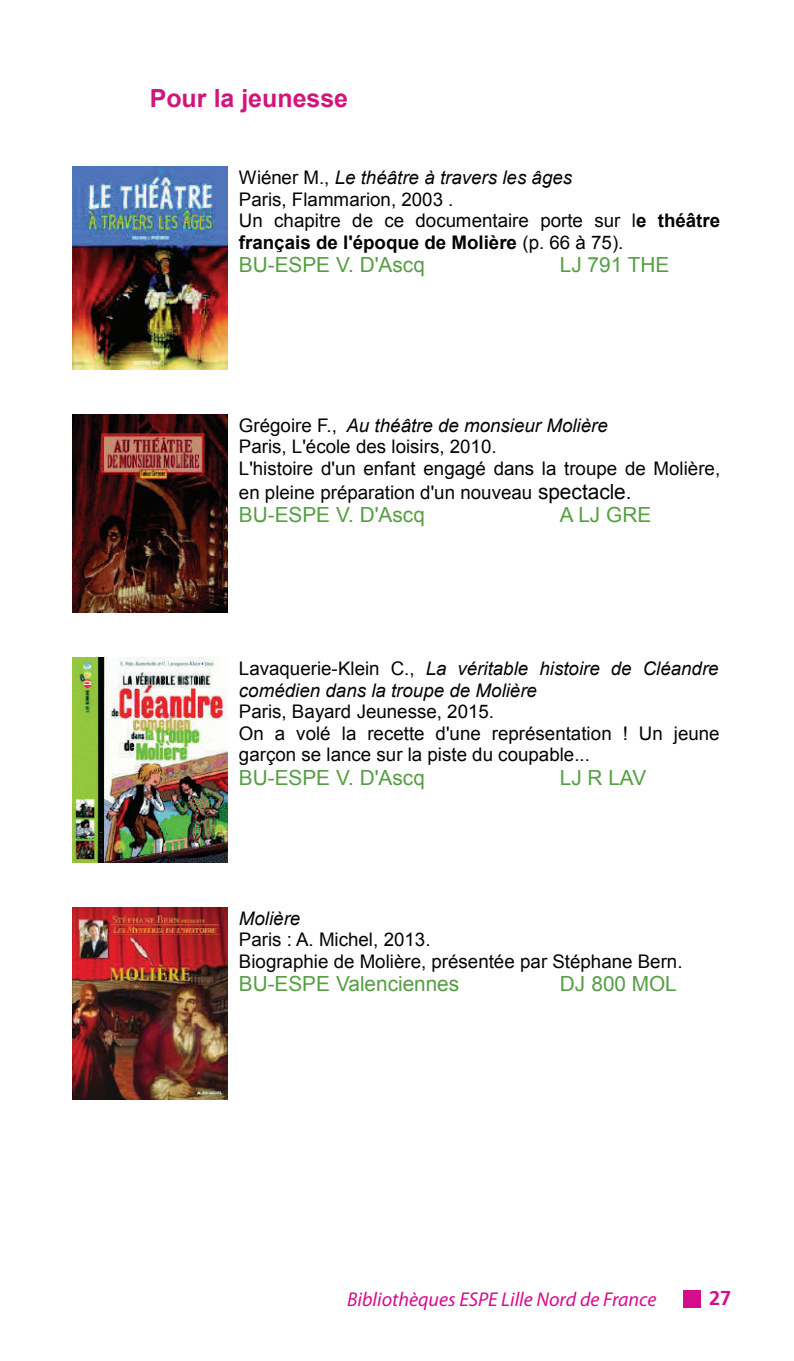
<style>
.page{position:relative;width:794px;height:1361px;background:#fff}
.page>*{position:absolute;margin:0;border:0;box-sizing:border-box;transform-origin:0 0}
.t1{font:700 25px "Arial";letter-spacing:-.005em;color:#d1157a}
.t2{font:20.8px "Arial";color:#559e43}
.t3{font:italic 20px "Myriad Pro";color:#d50d8c}
.t4{font:700 20px "Frutiger LT";color:#d50d8c}
.t5{font:18.8px/21.6px "Arial";color:#040503}
.t6{font:italic 18.8px/21.6px "Arial";color:#040503}
.s1{font-style:italic}
.s2{font-weight:700}
.s3{font-size:20.8px}
.s4{font-style:normal}
</style>
<div class="page">
<div style="left:683px;top:1290px;width:17px;height:17px;background:#d50d8c"></div>
<img style="left:73px;top:414px;width:154px;height:198px">
<img style="left:73px;top:657px;width:154px;height:205px">
<img style="left:73px;top:907px;width:154px;height:193px">
<img style="left:73px;top:167px;width:154px;height:202px">
<h1 class="t1" style="left:150px;top:89px;width:200px">Pour la jeunesse</h1>
<p class="t5" style="left:239px;top:167px;width:483px">Wiéner M., <span class="s1">Le théâtre à travers les âges<br></span>Paris, Flammarion, 2003 .<br>Un chapitre de ce documentaire porte sur l<span class="s2">e théâtre français de l'époque de Molière</span> (p. 66 à 75).</p>
<p class="t2" style="left:239px;top:254px;width:187px">BU-ESPE V. D'Ascq</p>
<p class="t2" style="left:560px;top:254px;width:111px">LJ 791 THE</p>
<p class="t5" style="left:239px;top:415px;width:483px">Grégoire F., <span class="s1">Au théâtre de monsieur Molière<br></span>Paris, L'école des loisirs, 2010.<br>L'histoire d'un enfant engagé dans la troupe de Molière,</p>
<p class="t5" style="left:239px;top:481px;width:394px">en pleine préparation d'un nouveau <span class="s3">spectacle.</span></p>
<p class="t2" style="left:239px;top:504px;width:187px">BU-ESPE V. D'Ascq</p>
<p class="t2" style="left:560px;top:504px;width:93px">A LJ GRE</p>
<p class="t6" style="left:239px;top:659px;width:481px"><span class="s4">Lavaquerie-Klein C.,</span> La véritable histoire de Cléandre comédien dans la troupe de Molière</p>
<p class="t5" style="left:239px;top:701px;width:482px">Paris, Bayard Jeunesse, 2015.<br>On a volé la recette d'une représentation ! Un jeune garçon se lance sur la piste du coupable...</p>
<p class="t2" style="left:239px;top:766px;width:187px">BU-ESPE V. D'Ascq</p>
<p class="t2" style="left:560px;top:766px;width:88px">LJ R LAV</p>
<p class="t6" style="left:239px;top:909px;width:63px">Molière</p>
<p class="t5" style="left:239px;top:929px;width:445px">Paris : A. Michel, 2013.<br>Biographie de Molière, présentée par Stéphane Bern.</p>
<p class="t2" style="left:239px;top:972px;width:222px">BU-ESPE Valenciennes</p>
<p class="t2" style="left:560px;top:972px;width:118px">DJ 800 MOL</p>
<p class="t3" style="left:347px;top:1286px;width:311px">Bibliothèques ESPE Lille Nord de France</p>
<p class="t4" style="left:709px;top:1286px;width:24px">27</p>
</div>
